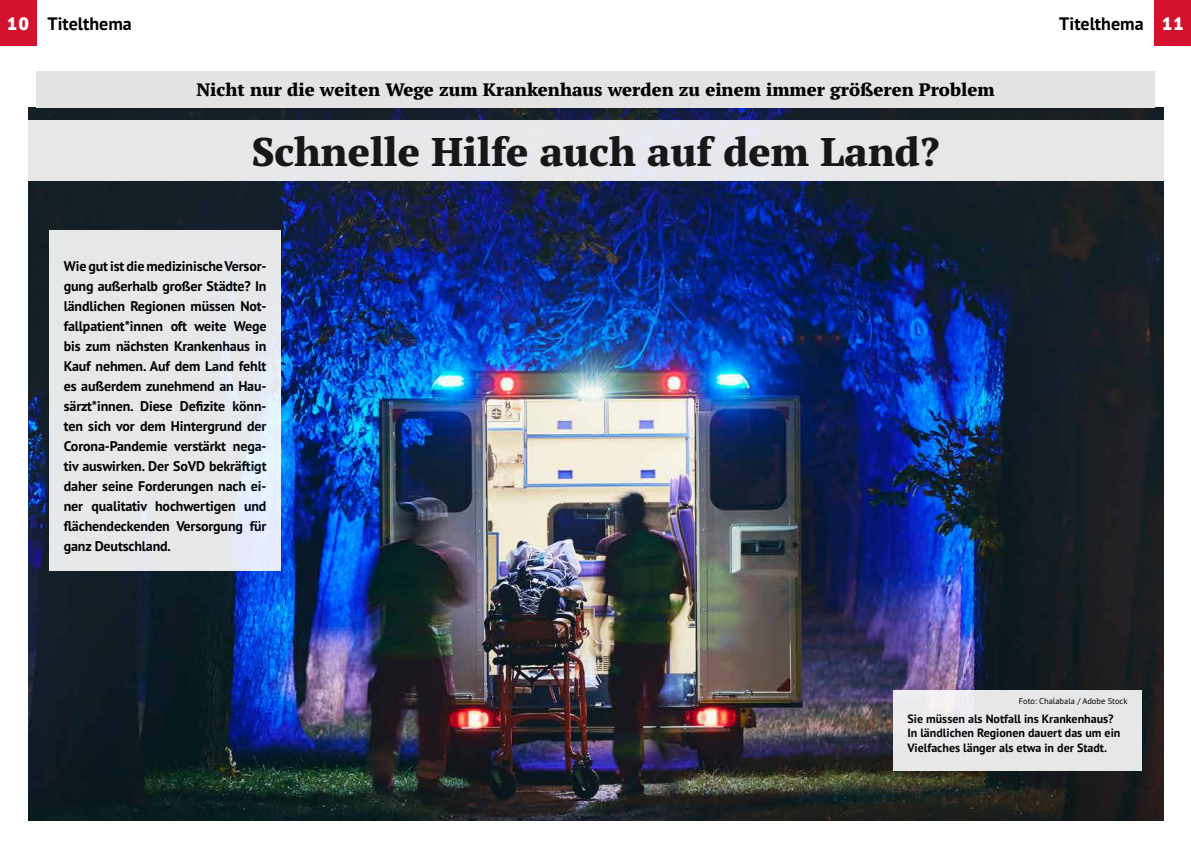
<style>
.page{position:relative;width:1191px;height:842px;background:#fff}
.page>*{position:absolute;margin:0;border:0;box-sizing:border-box;transform-origin:0 0}
.t1{font:800 40px "PT Serif Pro";color:#000}
.t2{font:800 18px "PT Serif Pro";color:#000}
.t3{font:700 18px "PT Sans Pro";color:#000}
.t4{font:700 14px/20px "PT Sans Pro";letter-spacing:-.01em;color:#000;text-align:justify}
.t5{font:700 12px/14.4px "PT Sans Pro";color:#000}
.t6{font:8.5px "PT Sans Pro";color:#000}
.s1{font-weight:900;color:#fff}
</style>
<div class="page">
<div style="left:0;top:0;width:36px;height:45px;background:#d51130"></div>
<div style="left:1155px;top:0;width:36px;height:45px;background:#d51130"></div>
<img style="left:28px;top:108px;width:1135px;height:712px">
<div style="left:36px;top:71px;width:1119px;height:37px;background:#e3e3e3"></div>
<div style="left:28px;top:121px;width:1135px;height:60px;background:#e6e8e9"></div>
<div style="left:893px;top:691px;width:248px;height:80px;background:#e7e7e8"></div>
<div style="left:50px;top:231px;width:231px;height:340px;background:linear-gradient(to right,#e6e7e5,#e6eaf0)"></div>
<p class="t3" style="left:7px;top:11px;width:127px"><span class="s1">10</span> Titelthema</p>
<p class="t3" style="left:1059px;top:11px;width:127px">Titelthema <span class="s1">11</span></p>
<p class="t2" style="left:196px;top:78px;width:800px">Nicht nur die weiten Wege zum Krankenhaus werden zu einem immer größeren Problem</p>
<h1 class="t1" style="left:251px;top:125px;width:689px">Schnelle Hilfe auch auf dem Land?</h1>
<p class="t4" style="left:64px;top:256px;width:204px">Wie gut ist die medizinische Versor&shy;gung außerhalb großer Städte? In ländlichen Regionen müssen Not&shy;fallpatient*innen oft weite Wege bis zum nächsten Krankenhaus in Kauf nehmen. Auf dem Land fehlt es außerdem zunehmend an Hau&shy;särzt*innen. Diese Defizite könn&shy;ten sich vor dem Hintergrund der Corona-Pandemie verstärkt nega&shy;tiv auswirken. Der SoVD bekräftigt daher seine Forderungen nach ei&shy;ner qualitativ hochwertigen und flächendeckenden Versorgung für ganz Deutschland.</p>
<p class="t6" style="left:1018px;top:695px;width:110px">Foto: Chalabala / Adobe Stock</p>
<p class="t5" style="left:907px;top:711px;width:214px">Sie müssen als Notfall ins Krankenhaus?<br>In ländlichen Regionen dauert das um ein<br>Vielfaches länger als etwa in der Stadt.</p>
</div>
